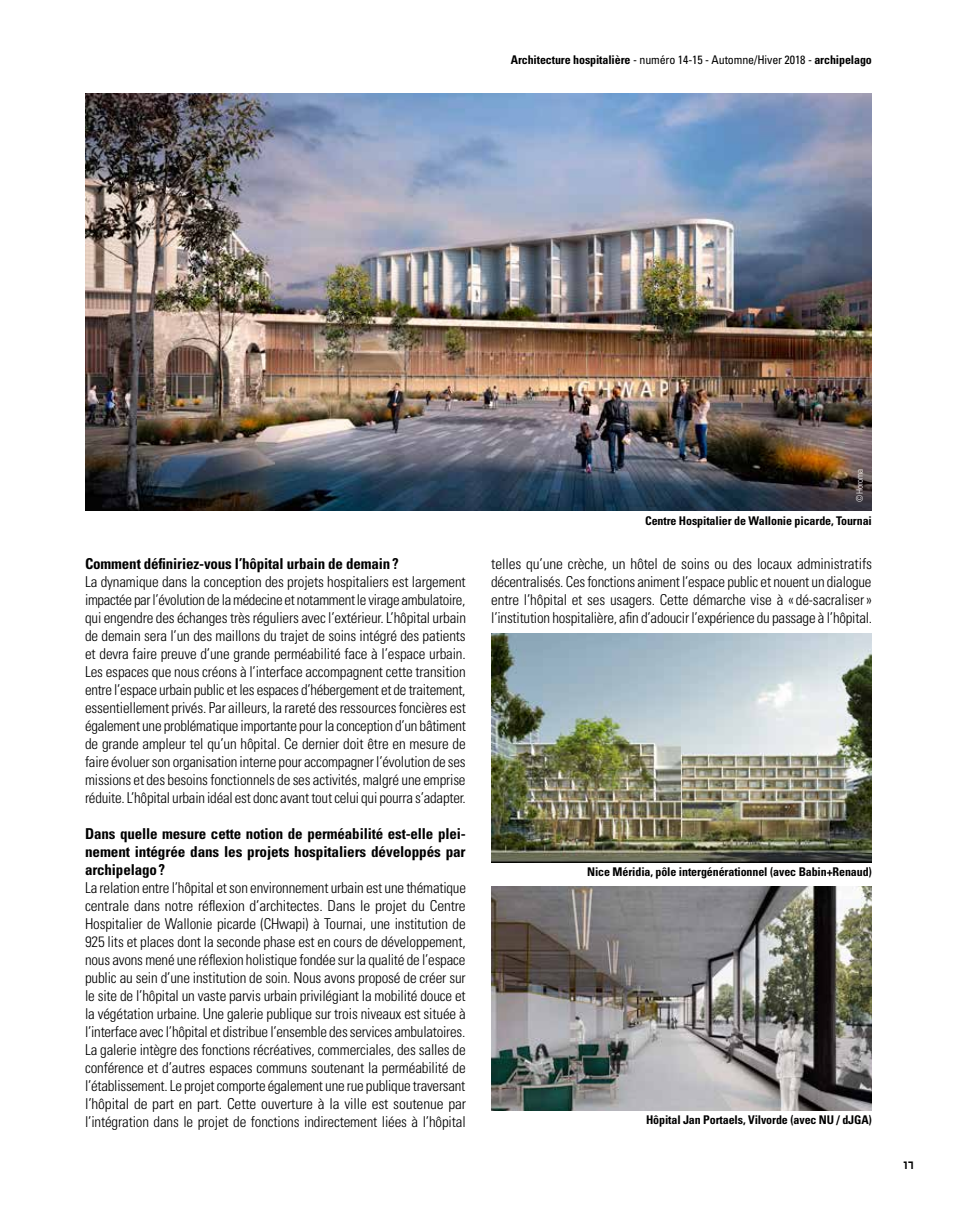
<style>
.page{position:relative;width:957px;height:1212px;background:#fff}
.page>*{position:absolute;margin:0;border:0;box-sizing:border-box;transform-origin:0 0}
.t1{font:300 condensed 15px/18px "Univers LT Std";letter-spacing:-.015em;color:#000;text-align:justify}
.t2{font:700 condensed 15px/18px "Univers LT Std";letter-spacing:-.01em;color:#000;text-align:justify}
.t3{font:700 condensed 12px "Univers LT Std";letter-spacing:-.01em;color:#000}
.t4{font:12px "Hooge 0555";color:#000}
.t5{font:300 condensed 9px "Univers";color:#fff}
.s1{font-weight:400}
</style>
<div class="page">
<img style="left:85px;top:94px;width:787px;height:417px">
<img style="left:491px;top:886px;width:381px;height:225px">
<img style="left:491px;top:634px;width:381px;height:229px">
<p class="t3" style="left:511px;top:52px;width:363px">Architecture hospitalière <span class="s1">- numéro 14-15 - Automne/Hiver 2018 -</span> archipelago</p>
<p class="t2" style="left:85px;top:554px;width:315px">Comment définiriez-vous l’hôpital urbain de demain?</p>
<p class="t1" style="left:85px;top:572px;width:382px">La dynamique dans la conception des projets hospitaliers est largement impactée par l’évolution de la médecine et notamment le virage ambulatoire, qui engendre des échanges très réguliers avec l’extérieur. L’hôpital urbain de demain sera l’un des maillons du trajet de soins intégré des patients et devra faire preuve d’une grande perméabilité face à l’espace urbain.<br>Les espaces que nous créons à l’interface accompagnent cette transition entre l’espace urbain public et les espaces d’hébergement et de traitement, essentiellement privés. Par ailleurs, la rareté des ressources foncières est également une problématique importante pour la conception d’un bâtiment de grande ampleur tel qu’un hôpital. Ce dernier doit être en mesure de faire évoluer son organisation interne pour accompagner l’évolution de ses missions et des besoins fonctionnels de ses activités, malgré une emprise réduite. L’hôpital urbain idéal est donc avant tout celui qui pourra s’adapter.</p>
<p class="t2" style="left:85px;top:824px;width:382px">Dans quelle mesure cette notion de perméabilité est-elle plei&shy;nement intégrée dans les projets hospitaliers développés par archipelago?</p>
<p class="t1" style="left:85px;top:878px;width:382px">La relation entre l’hôpital et son environnement urbain est une thématique centrale dans notre réflexion d’architectes. Dans le projet du Centre Hospitalier de Wallonie picarde (CHwapi) à Tournai, une institution de 925 lits et places dont la seconde phase est en cours de développement, nous avons mené une réflexion holistique fondée sur la qualité de l’espace public au sein d’une institution de soin. Nous avons proposé de créer sur le site de l’hôpital un vaste parvis urbain privilégiant la mobilité douce et la végétation urbaine. Une galerie publique sur trois niveaux est située à l’interface avec l’hôpital et distribue l’ensemble des services ambulatoires.<br>La galerie intègre des fonctions récréatives, commerciales, des salles de conférence et d’autres espaces communs soutenant la perméabilité de l’établissement. Le projet comporte également une rue publique traversant l’hôpital de part en part. Cette ouverture à la ville est soutenue par l’intégration dans le projet de fonctions indirectement liées à l’hôpital</p>
<p class="t5" style="left:854px;top:502px;width:35px;rotate:-90deg">©Horoma</p>
<p class="t3" style="left:645px;top:513px;width:228px">Centre Hospitalier de Wallonie picarde, Tournai</p>
<p class="t1" style="left:491px;top:554px;width:382px">telles qu’une crèche, un hôtel de soins ou des locaux administratifs décentralisés. Ces fonctions animent l’espace public et nouent un dialogue entre l’hôpital et ses usagers. Cette démarche vise à « dé-sacraliser» l’institution hospitalière, afin d’adoucir l’expérience du passage à l’hôpital.</p>
<p class="t3" style="left:587px;top:864px;width:286px">Nice Méridia, pôle intergénérationnel (avec Babin+Renaud)</p>
<p class="t3" style="left:646px;top:1113px;width:227px">Hôpital Jan Portaels, Vilvorde (avec NU / dJGA)</p>
<p class="t4" style="left:904px;top:1157px;width:12px">17</p>
</div>
